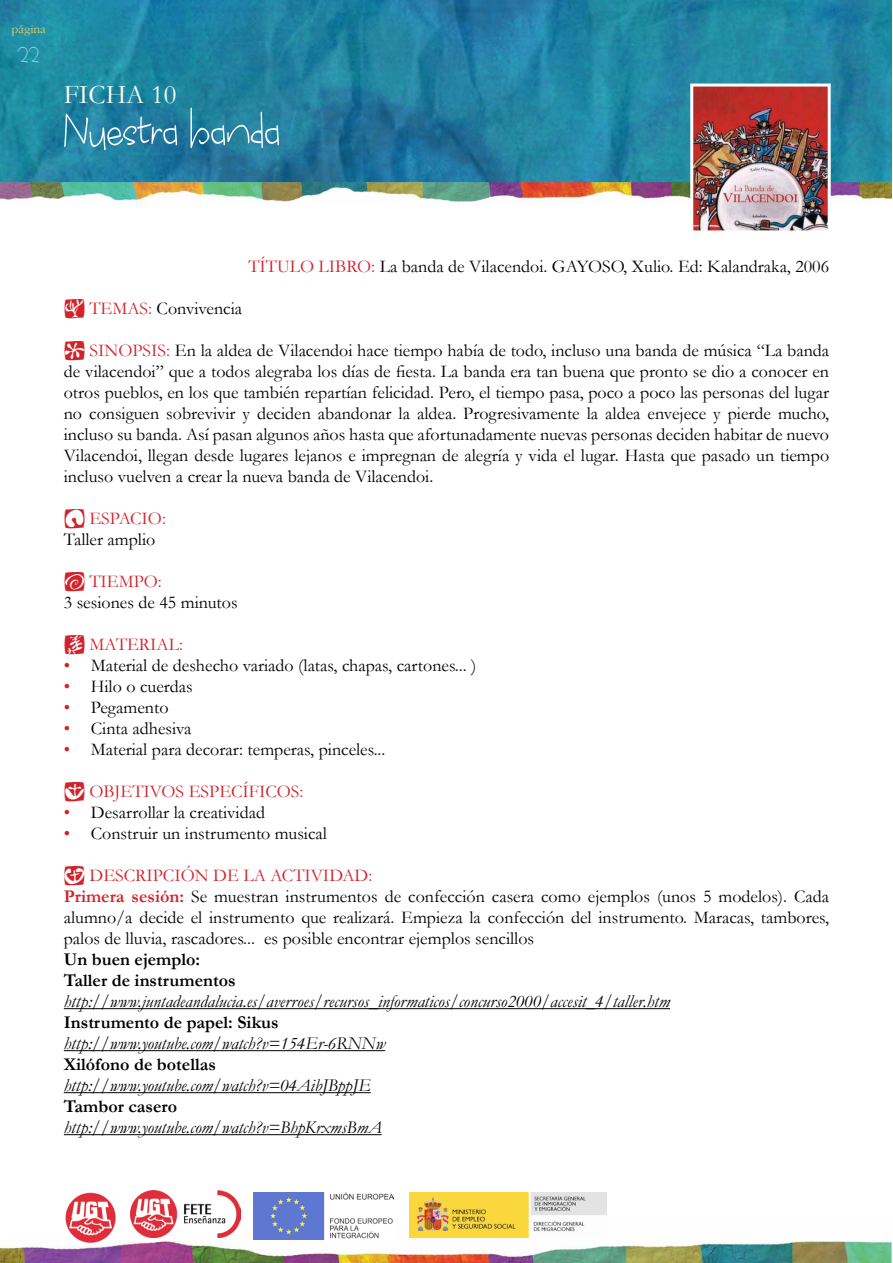
<style>
.page{position:relative;width:893px;height:1263px;background:#fff}
.page>*{position:absolute;margin:0;border:0;box-sizing:border-box;transform-origin:0 0}
.t1{font:96px "appleciderdaydreams";color:#fff}
.t2{font:49.5px "appleciderdaydreams";color:#87d6f8}
.t3{font:27px "Garamond";color:#fff}
.t4{font:18px/21px "Garamond";color:#000}
.t5{font:italic 18px "Garamond";color:#000}
.t6{font:700 18px/21px "Garamond";color:#000}
.t7{font:18px "Garamond";color:#d2232a}
.t8{font:12px "Gar A Mond Tall Antique";color:#e9d666}
.s1{color:#d2232a}
.s2{font-family:"Total Floral";color:#d2232a}
.s3{font-family:"Total Floral"}
.s4{font-weight:700;color:#d2232a}
</style>
<div class="page">
<img style="left:0;top:0;width:892px;height:204px">
<img style="left:0;top:1215px;width:891px;height:48px">
<img style="left:64px;top:1192px;width:54px;height:53px">
<img style="left:130px;top:1191px;width:111px;height:46px">
<img style="left:253px;top:1193px;width:140px;height:47px">
<img style="left:410px;top:1193px;width:196px;height:44px">
<hr style="left:64px;top:1008px;width:606px;height:1px;background:#000">
<hr style="left:64px;top:1050px;width:321px;height:1px;background:#000">
<hr style="left:64px;top:1092px;width:307px;height:1px;background:#000">
<hr style="left:64px;top:1134px;width:318px;height:1px;background:#000">
<img style="left:694px;top:88px;width:133px;height:141px">
<div style="left:690px;top:84px;width:141px;height:149px;border:3px solid #fff"></div>
<p class="t8" style="left:11px;top:20px;width:36px">página</p>
<h2 class="t2" style="left:18px;top:18px;width:23px">22</h2>
<h3 class="t3" style="left:64px;top:78px;width:114px">FICHA 10</h3>
<h1 class="t1" style="left:64px;top:57px;width:218px">Nuestra banda</h1>
<p class="t4" style="left:248px;top:256px;width:582px"><span class="s1">TÍTULO LIBRO:</span> La banda de Vilacendoi. GAYOSO, Xulio. Ed: Kalandraka, 2006</p>
<p class="t4" style="left:64px;top:298px;width:180px"><span class="s2">X</span> <span class="s1">TEMAS:</span> Convivencia</p>
<p class="t4" style="left:64px;top:340px;width:767px;text-align:justify"><span class="s2">O</span> <span class="s1">SINOPSIS:</span> En la aldea de Vilacendoi hace tiempo había de todo, incluso una banda de música “La banda de vilacendoi” que a todos alegraba los días de fiesta. La banda era tan buena que pronto se dio a conocer en otros pueblos, en los que también repartían felicidad. Pero, el tiempo pasa, poco a poco las personas del lugar no consiguen sobrevivir y deciden abandonar la aldea. Progresivamente la aldea envejece y pierde mucho, incluso su banda. Así pasan algunos años hasta que afortunadamente nuevas personas deciden habitar de nuevo Vilacendoi, llegan desde lugares lejanos e impregnan de alegría y vida el lugar. Hasta que pasado un tiempo incluso vuelven a crear la nueva banda de Vilacendoi.</p>
<p class="t4" style="left:64px;top:508px;width:104px"><span class="s2">H</span> <span class="s1">ESPACIO:<br></span>Taller amplio</p>
<p class="t4" style="left:64px;top:571px;width:175px"><span class="s2">P</span> <span class="s1">TIEMPO:<br></span>3 sesiones de 45 minutos</p>
<p class="t7" style="left:64px;top:634px;width:121px"><span class="s3">Y</span> MATERIAL:</p>
<p class="t4" style="left:64px;top:655px;width:414px"><span class="s1">•</span> Material de deshecho variado (latas, chapas, cartones... )</p>
<p class="t4" style="left:64px;top:676px;width:130px"><span class="s1">•</span> Hilo o cuerdas</p>
<p class="t4" style="left:64px;top:697px;width:106px"><span class="s1">•</span> Pegamento</p>
<p class="t4" style="left:64px;top:718px;width:129px"><span class="s1">•</span> Cinta adhesiva</p>
<p class="t4" style="left:64px;top:739px;width:323px"><span class="s1">•</span> Material para decorar: temperas, pinceles...</p>
<p class="t7" style="left:64px;top:781px;width:241px"><span class="s3">F</span> OBJETIVOS ESPECÍFICOS:</p>
<p class="t4" style="left:64px;top:802px;width:203px"><span class="s1">•</span> Desarrollar la creatividad</p>
<p class="t4" style="left:64px;top:823px;width:265px"><span class="s1">•</span> Construir un instrumento musical</p>
<p class="t4" style="left:64px;top:865px;width:767px"><span class="s2">E</span> <span class="s1">DESCRIPCIÓN DE LA ACTIVIDAD:<br></span><span class="s4">Primera sesión:</span> Se muestran instrumentos de confección casera como ejemplos (unos 5 modelos). Cada alumno/a decide el instrumento que realizará. Empieza la confección del instrumento. Maracas, tambores, palos de lluvia, rascadores... es posible encontrar ejemplos sencillos</p>
<p class="t6" style="left:64px;top:949px;width:173px">Un buen ejemplo:<br>Taller de instrumentos</p>
<p class="t5" style="left:64px;top:991px;width:608px">http://www.juntadeandalucia.es/averroes/recursos_informaticos/concurso2000/accesit_4/taller.htm</p>
<p class="t6" style="left:64px;top:1012px;width:216px">Instrumento de papel: Sikus</p>
<p class="t5" style="left:64px;top:1033px;width:323px">http://www.youtube.com/watch?v=154Er-6RNNw</p>
<p class="t6" style="left:64px;top:1054px;width:154px">Xilófono de botellas</p>
<p class="t5" style="left:64px;top:1075px;width:308px">http://www.youtube.com/watch?v=04AibJBppJE</p>
<p class="t6" style="left:64px;top:1096px;width:115px">Tambor casero</p>
<p class="t5" style="left:64px;top:1117px;width:319px">http://www.youtube.com/watch?v=BhpKrxmsBmA</p>
</div>
